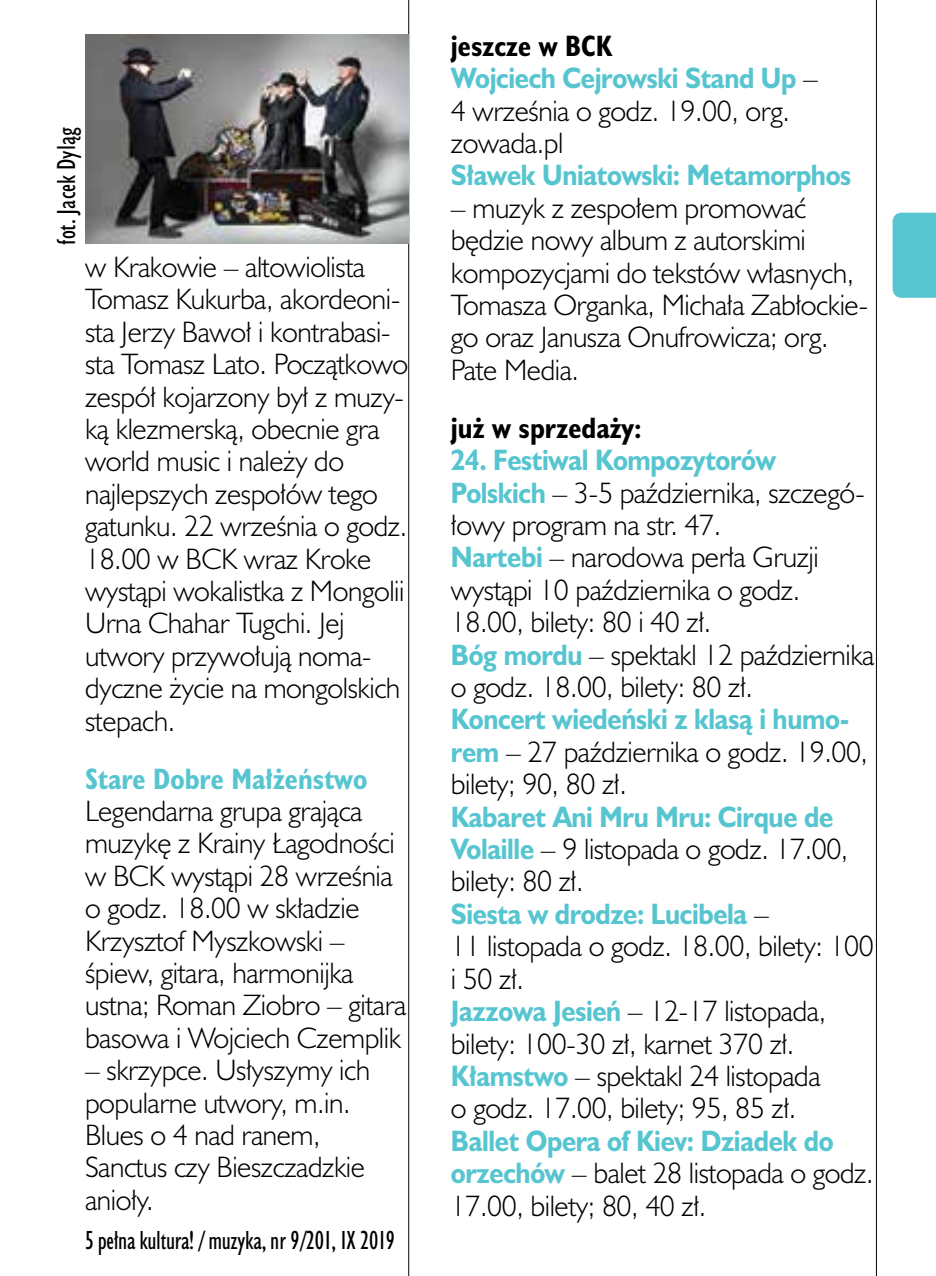
<style>
.page{position:relative;width:936px;height:1276px;background:#fff}
.page>*{position:absolute;margin:0;border:0;box-sizing:border-box;transform-origin:0 0}
.t1{font:300 27px/32.4px "Humanst 521 Lt PL";letter-spacing:-.015em;color:#000}
.t2{font:700 27px "Humanst 521 PL";letter-spacing:-.015em;color:#56c5d0;scale:.9 1}
.t3{font:700 27px "Humanst 521 Cn PL";color:#000}
.t4{font:700 27px "Humanst 521 Cn PL";color:#56c5d0}
.t5{font:24px "Humanst 521 Cn PL";letter-spacing:-.01em;color:#000;scale:.95 1}
.t6{font:24px "Humanst 521 Cn PL";letter-spacing:-.01em;color:#000}
.s1{font-family:"Humanst 521 Lt PL";font-weight:300;color:#000}
.s2{font-family:"Humanst 521 PL";font-weight:700;color:#56c5d0}
</style>
<div class="page">
<hr style="left:875px;top:0;width:1px;height:1276px;background:#000">
<hr style="left:408px;top:0;width:1px;height:1276px;background:#000">
<div style="left:892px;top:213px;width:43px;height:85px;background:#56c5d0"></div>
<img style="left:85px;top:34px;width:323px;height:209px">
<p class="t6" style="left:51px;top:245px;width:119px;rotate:-90deg">fot. Jacek Dyląg</p>
<p class="t1" style="left:85px;top:250px;width:325px">w Krakowie – altowiolista<br>Tomasz Kukurba, akordeoni&shy;sta Jerzy Bawoł i kontrabasi&shy;sta Tomasz Lato. Początkowo zespół kojarzony był z muzy&shy;ką klezmerską, obecnie gra world music i należy do najlepszych zespołów tego gatunku. 22 września o godz.<br>18.00 w BCK wraz Kroke wystąpi wokalistka z Mongolii<br>Urna Chahar Tugchi. Jej utwory przywołują noma&shy;dyczne życie na mongolskich stepach.</p>
<p class="t4" style="left:85px;top:760px;width:284px">Stare Dobre Małżeństwo</p>
<p class="t1" style="left:85px;top:794px;width:323px">Legendarna grupa grająca muzykę z Krainy Łagodności w BCK wystąpi 28 września o godz. 18.00 w składzie<br>Krzysztof Myszkowski – śpiew, gitara, harmonijka ustna; Roman Ziobro – gitara basowa i Wojciech Czemplik</p>
<p class="t1" style="left:85px;top:1053px;width:286px">– skrzypce. Usłyszymy ich popularne utwory, m.in.<br>Blues o 4 nad ranem,<br>Sanctus czy Bieszczadzkie anioły.</p>
<p class="t5" style="left:85px;top:1225px;width:327px">5 pełna kultura! / muzyka, nr 9/201, IX 2019</p>
<p class="t3" style="left:451px;top:27px;width:163px">jeszcze w BCK</p>
<p class="t2" style="left:451px;top:60px;width:409px">Wojciech Cejrowski Stand Up <span class="s1">–</span></p>
<p class="t1" style="left:451px;top:94px;width:340px">4 września o godz. 19.00, org. zowada.pl</p>
<p class="t2" style="left:451px;top:157px;width:446px">Sławek Uniatowski: Metamorphos</p>
<p class="t1" style="left:451px;top:191px;width:419px">– muzyk z zespołem promować będzie nowy album z autorskimi kompozycjami do tekstów własnych,<br>Tomasza Organka, Michała Zabłockie&shy;go oraz Janusza Onufrowicza; org.<br>Pate Media.</p>
<p class="t3" style="left:451px;top:409px;width:192px">już w sprzedaży:</p>
<p class="t2" style="left:451px;top:441px;width:362px">24. Festiwal Kompozytorów</p>
<p class="t1" style="left:451px;top:476px;width:425px"><span class="s2">Polskich</span> – 3-5 października, szczegó&shy;łowy program na str. 47.<br><span class="s2">Nartebi</span> – narodowa perła Gruzji wystąpi 10 października o godz.<br>18.00, bilety: 80 i 40 zł.<br><span class="s2">Bóg mordu</span> – spektakl 12 października o godz. 18.00, bilety: 80 zł.</p>
<p class="t2" style="left:451px;top:701px;width:444px">Koncert wiedeński z klasą i humo-</p>
<p class="t1" style="left:451px;top:735px;width:418px"><span class="s2">rem</span> – 27 października o godz. 19.00, bilety; 90, 80 zł.</p>
<p class="t2" style="left:451px;top:798px;width:426px">Kabaret Ani Mru Mru: Cirque de</p>
<p class="t1" style="left:451px;top:832px;width:399px"><span class="s2">Volaille</span> – 9 listopada o godz. 17.00, bilety: 80 zł.</p>
<p class="t2" style="left:451px;top:895px;width:355px">Siesta w drodze: Lucibela <span class="s1">–</span></p>
<p class="t1" style="left:451px;top:929px;width:424px">11 listopada o godz. 18.00, bilety: 100 i 50 zł.<br><span class="s2">Jazzowa Jesień</span> – 12-17 listopada, bilety: 100-30 zł, karnet 370 zł.<br><span class="s2">Kłamstwo</span> – spektakl 24 listopada<br>o godz. 17.00, bilety; 95, 85 zł.</p>
<p class="t2" style="left:451px;top:1122px;width:426px">Ballet Opera of Kiev: Dziadek do</p>
<p class="t1" style="left:451px;top:1156px;width:424px"><span class="s2">orzechów</span> – balet 28 listopada o godz.<br>17.00, bilety; 80, 40 zł.</p>
</div>
